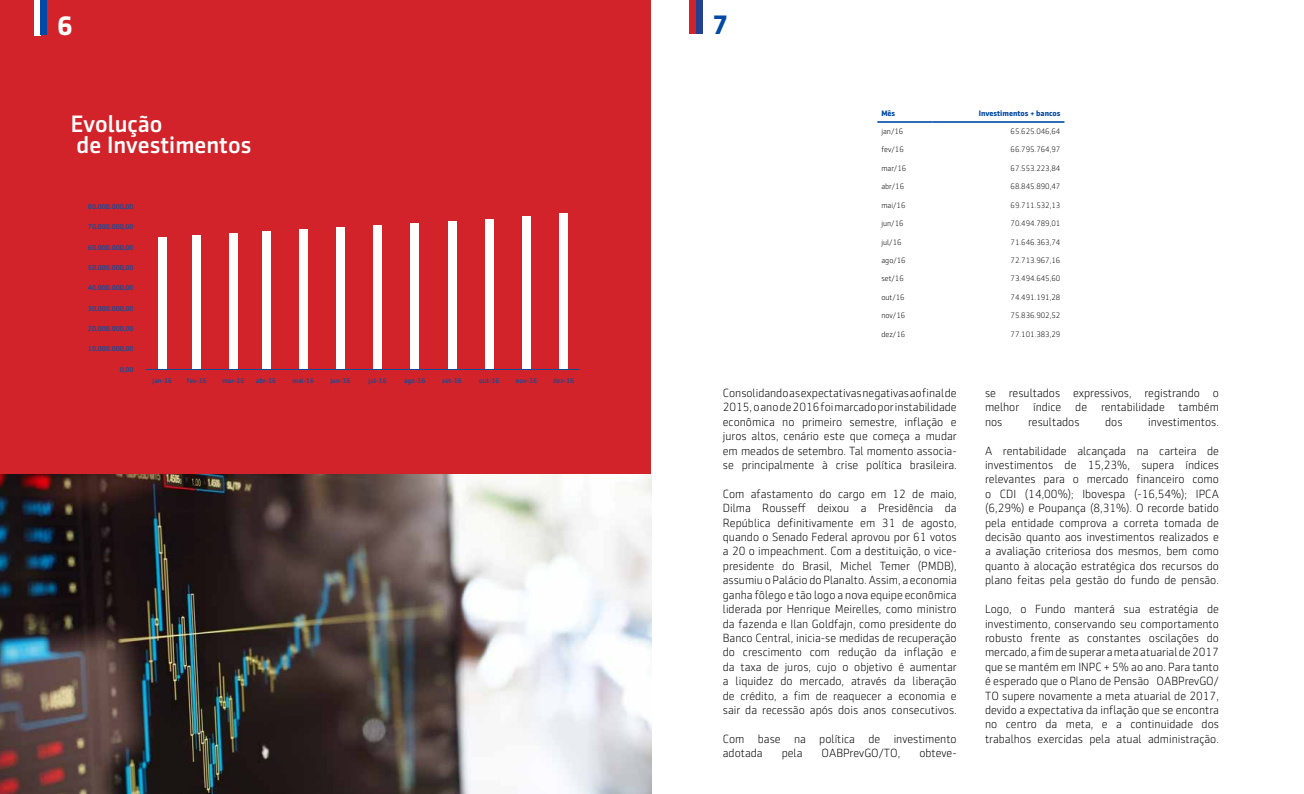
<style>
.page{position:relative;width:1304px;height:794px;background:#fff}
.page>*{position:absolute;margin:0;border:0;box-sizing:border-box;transform-origin:0 0}
.t1{font:700 27px "Sentico Sans DT";color:#fff}
.t2{font:700 27px "Sentico Sans DT";color:#004aa5}
.t3{font:500 24px/21px "Sentico Sans DT";color:#fff}
.t4{font:300 12px/14.4px "Sentico Sans DT";color:#000;text-align:justify}
.t5{font:300 8px "Sentico Sans DT";color:#000}
.t6{font:700 8px "Sentico Sans DT";color:#004aa5}
.t7{font:500 7px "Sentico Sans DT";color:#104c99}
</style>
<div class="page">
<div style="left:689px;top:0;width:7px;height:34px;background:#d2232a"></div>
<div style="left:696px;top:0;width:6px;height:34px;background:#25408f"></div>
<div style="left:0;top:0;width:651px;height:794px;background:#d2232a"></div>
<div style="left:34px;top:0;width:7px;height:35px;background:#fff"></div>
<div style="left:40px;top:0;width:7px;height:34px;background:#004aa5"></div>
<img style="left:0;top:475px;width:652px;height:319px">
<hr style="left:877px;top:122px;width:56px;height:1px;background:#004aa5">
<hr style="left:933px;top:122px;width:131px;height:1px;background:#004aa5">
<div style="left:158px;top:237px;width:9px;height:132px;background:#fff"></div>
<div style="left:193px;top:235px;width:8px;height:134px;background:#fff"></div>
<div style="left:229px;top:233px;width:8px;height:136px;background:#fff"></div>
<div style="left:262px;top:231px;width:8px;height:138px;background:#fff"></div>
<div style="left:299px;top:229px;width:8px;height:140px;background:#fff"></div>
<div style="left:336px;top:227px;width:9px;height:142px;background:#fff"></div>
<div style="left:374px;top:225px;width:8px;height:144px;background:#fff"></div>
<div style="left:411px;top:223px;width:8px;height:146px;background:#fff"></div>
<div style="left:448px;top:221px;width:8px;height:148px;background:#fff"></div>
<div style="left:485px;top:219px;width:8px;height:150px;background:#fff"></div>
<div style="left:522px;top:216px;width:9px;height:153px;background:#fff"></div>
<div style="left:560px;top:213px;width:8px;height:156px;background:#fff"></div>
<hr style="left:146px;top:369px;width:434px;height:1px;background:#104c99">
<h1 class="t1" style="left:57px;top:10px;width:17px">6</h1>
<h1 class="t2" style="left:712px;top:9px;width:17px">7</h1>
<h2 class="t3" style="left:71px;top:114px;width:182px">Evolução<br>de Investimentos</h2>
<p class="t7" style="left:88px;top:202px;width:47px">80.000.000,00</p>
<p class="t7" style="left:88px;top:223px;width:47px">70.000.000,00</p>
<p class="t7" style="left:88px;top:243px;width:47px">60.000.000,00</p>
<p class="t7" style="left:88px;top:264px;width:47px">50.000.000,00</p>
<p class="t7" style="left:88px;top:284px;width:47px">40.000.000,00</p>
<p class="t7" style="left:88px;top:304px;width:47px">30.000.000,00</p>
<p class="t7" style="left:88px;top:325px;width:47px">20.000.000,00</p>
<p class="t7" style="left:88px;top:345px;width:47px">10.000.000,00</p>
<p class="t7" style="left:120px;top:365px;width:15px">0,00</p>
<p class="t7" style="left:153px;top:376px;width:21px">jan-16</p>
<p class="t7" style="left:187px;top:376px;width:22px">fev-16</p>
<p class="t7" style="left:222px;top:376px;width:24px">mar-16</p>
<p class="t7" style="left:256px;top:376px;width:22px">abr-16</p>
<p class="t7" style="left:292px;top:376px;width:23px">mai-16</p>
<p class="t7" style="left:330px;top:376px;width:21px">jun-16</p>
<p class="t7" style="left:369px;top:376px;width:20px">jul-16</p>
<p class="t7" style="left:404px;top:376px;width:23px">ago-16</p>
<p class="t7" style="left:442px;top:376px;width:21px">set-16</p>
<p class="t7" style="left:479px;top:376px;width:22px">out-16</p>
<p class="t7" style="left:516px;top:376px;width:23px">nov-16</p>
<p class="t7" style="left:553px;top:376px;width:23px">dez-16</p>
<p class="t6" style="left:881px;top:108px;width:15px">Mês</p>
<p class="t6" style="left:979px;top:108px;width:83px">Investimentos + bancos</p>
<p class="t5" style="left:881px;top:127px;width:23px">jan/16</p>
<p class="t5" style="left:1011px;top:127px;width:51px">65.625.046,64</p>
<p class="t5" style="left:881px;top:145px;width:24px">fev/16</p>
<p class="t5" style="left:1011px;top:145px;width:51px">66.795.764,97</p>
<p class="t5" style="left:881px;top:164px;width:26px">mar/16</p>
<p class="t5" style="left:1011px;top:164px;width:51px">67.553.223,84</p>
<p class="t5" style="left:881px;top:182px;width:24px">abr/16</p>
<p class="t5" style="left:1011px;top:182px;width:51px">68.845.890,47</p>
<p class="t5" style="left:881px;top:201px;width:26px">mai/16</p>
<p class="t5" style="left:1011px;top:201px;width:51px">69.711.532,13</p>
<p class="t5" style="left:881px;top:219px;width:24px">jun/16</p>
<p class="t5" style="left:1011px;top:219px;width:51px">70.494.789,01</p>
<p class="t5" style="left:881px;top:238px;width:22px">jul/16</p>
<p class="t5" style="left:1011px;top:238px;width:51px">71.646.363,74</p>
<p class="t5" style="left:881px;top:256px;width:26px">ago/16</p>
<p class="t5" style="left:1011px;top:256px;width:51px">72.713.967,16</p>
<p class="t5" style="left:881px;top:274px;width:24px">set/16</p>
<p class="t5" style="left:1011px;top:274px;width:51px">73.494.645,60</p>
<p class="t5" style="left:881px;top:293px;width:25px">out/16</p>
<p class="t5" style="left:1011px;top:293px;width:51px">74.491.191,28</p>
<p class="t5" style="left:881px;top:311px;width:25px">nov/16</p>
<p class="t5" style="left:1011px;top:311px;width:51px">75.836.902,52</p>
<p class="t5" style="left:881px;top:330px;width:25px">dez/16</p>
<p class="t5" style="left:1011px;top:330px;width:51px">77.101.383,29</p>
<p class="t4" style="left:723px;top:386px;width:235px">Consolidando as expectativas negativas ao final de 2015, o ano de 2016 foi marcado por instabilidade econômica no primeiro semestre, inflação e juros altos, cenário este que começa a mudar em meados de setembro. Tal momento associa&shy;se principalmente à crise política brasileira.</p>
<p class="t4" style="left:723px;top:487px;width:235px">Com afastamento do cargo em 12 de maio, Dilma Rousseff deixou a Presidência da República definitivamente em 31 de agosto, quando o Senado Federal aprovou por 61 votos a 20 o impeachment. Com a destituição, o vice&shy;presidente do Brasil, Michel Temer (PMDB), assumiu o Palácio do Planalto. Assim, a economia ganha fôlego e tão logo a nova equipe econômica liderada por Henrique Meirelles, como ministro da fazenda e Ilan Goldfajn, como presidente do Banco Central, inicia-se medidas de recuperação do crescimento com redução da inflação e da taxa de juros, cujo o objetivo é aumentar a liquidez do mercado, através da liberação de crédito, a fim de reaquecer a economia e sair da recessão após dois anos consecutivos.</p>
<p class="t4" style="left:723px;top:731px;width:235px">Com base na política de investimento adotada</p>
<p class="t4" style="left:782px;top:746px;width:22px">pela</p>
<p class="t4" style="left:822px;top:746px;width:80px">OABPrevGO/TO,</p>
<p class="t4" style="left:919px;top:746px;width:39px">obteve-</p>
<p class="t4" style="left:985px;top:386px;width:235px">se resultados expressivos, registrando o melhor índice de rentabilidade também nos</p>
<p class="t4" style="left:1028px;top:415px;width:53px">resultados</p>
<p class="t4" style="left:1105px;top:415px;width:19px">dos</p>
<p class="t4" style="left:1148px;top:415px;width:72px">investimentos.</p>
<p class="t4" style="left:985px;top:443px;width:235px">A rentabilidade alcançada na carteira de investimentos de 15,23%, supera índices relevantes para o mercado financeiro como o CDI (14,00%); Ibovespa (-16,54%); IPCA (6,29%) e Poupança (8,31%). O recorde batido pela entidade comprova a correta tomada de decisão quanto aos investimentos realizados e a avaliação criteriosa dos mesmos, bem como quanto à alocação estratégica dos recursos do plano feitas pela gestão do fundo de pensão.</p>
<p class="t4" style="left:985px;top:602px;width:235px">Logo, o Fundo manterá sua estratégia de investimento, conservando seu comportamento robusto frente as constantes oscilações do mercado, a fim de superar a meta atuarial de 2017 que se mantém em INPC + 5% ao ano. Para tanto é esperado que o Plano de Pensão OABPrevGO/ TO supere novamente a meta atuarial de 2017, devido a expectativa da inflação que se encontra no centro da meta, e a continuidade dos trabalhos exercidas pela atual administração.</p>
</div>
